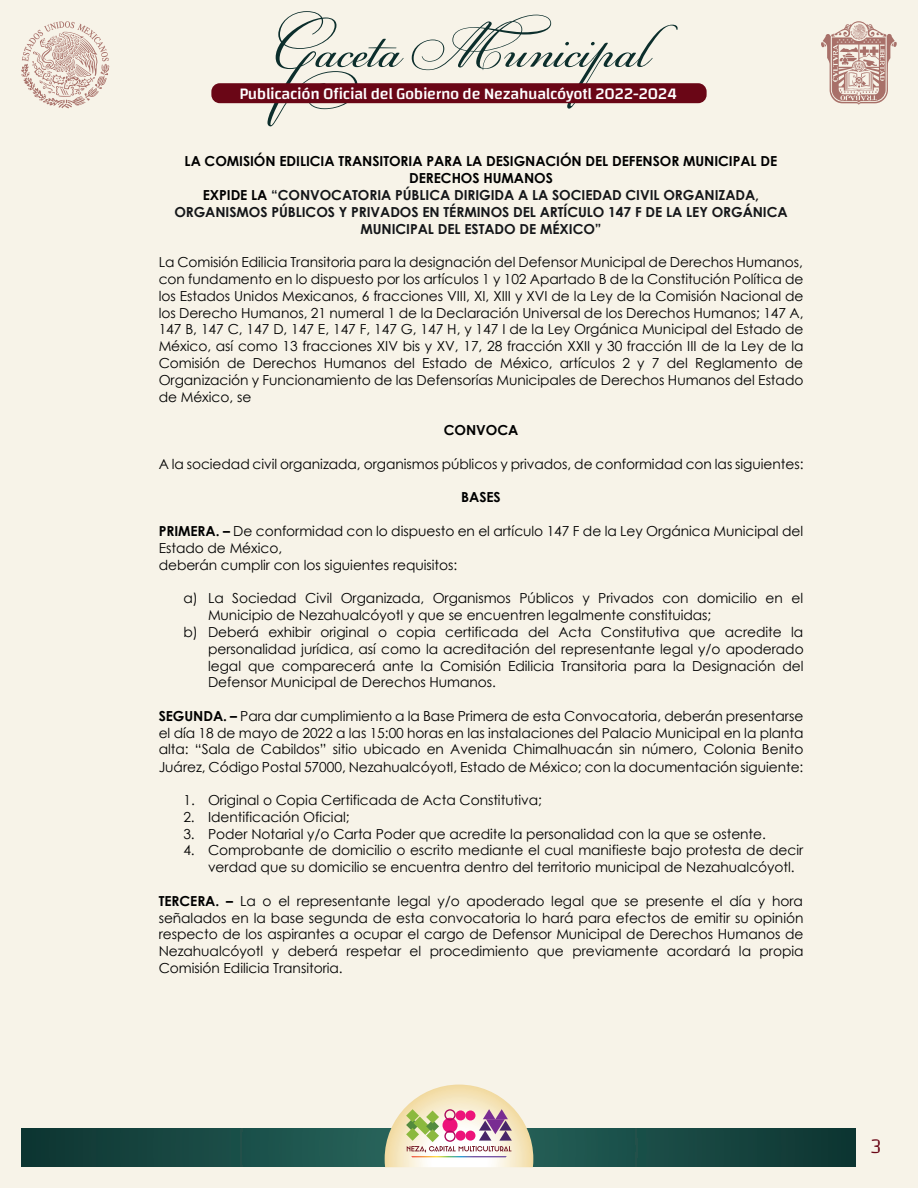
<style>
.page{position:relative;width:918px;height:1188px;background:#f7f3e8}
.page>*{position:absolute;margin:0;border:0;box-sizing:border-box;transform-origin:0 0}
.t1{font:71.1px "PF Champion Script Pro";color:#0c2e2c}
.t2{font:300 21px "Changa";color:#6a0616}
.t3{font:500 16.35px "Changa";letter-spacing:-.02em;color:#fff}
.t4{font:13.8px/16.8px "Century Gothic";letter-spacing:-.005em;color:#000001;text-align:justify}
.t5{font:700 13.8px/16.8px "Century Gothic";letter-spacing:-.005em;color:#15181c;text-align:center}
.t6{font:700 13.8px "Century Gothic";letter-spacing:-.005em;color:#000001}
.s1{color:#000001}
.s2{font-weight:700}
</style>
<div class="page">
<svg style="left:21px;top:1128px;width:834px;height:39px;background:#184943"></svg>
<svg style="left:385px;top:1085px;width:148px;height:82px"></svg>
<svg style="left:21px;top:21px;width:88px;height:87px"></svg>
<svg style="left:821px;top:21px;width:76px;height:84px"></svg>
<div style="left:211px;top:83px;width:496px;height:20px;background:#6a0616;border-radius:8px"></div>
<h1 class="t1" style="left:270px;top:1px;width:379px">Gaceta Municipal</h1>
<p class="t3" style="left:239px;top:84px;width:439px">Publicación Oficial del Gobierno de Nezahualcóyotl 2022-2024</p>
<p class="t5" style="left:174px;top:152px;width:615px"><span class="s1">LA COMISIÓN EDILICIA TRANSITORIA PARA LA DESIGNACIÓN DEL DEFENSOR MUNICIPAL DE DERECHOS HUMANOS<br>EXPIDE LA</span> “CONVOCATORIA PÚBLICA DIRIGIDA A LA SOCIEDAD CIVIL ORGANIZADA, ORGANISMOS PÚBLICOS Y PRIVADOS EN TÉRMINOS DEL ARTÍCULO 147 F DE LA LEY ORGÁNICA MUNICIPAL DEL ESTADO DE MÉXICO”</p>
<p class="t4" style="left:159px;top:254px;width:647px">La Comisión Edilicia Transitoria para la designación del Defensor Municipal de Derechos Humanos, con fundamento en lo dispuesto por los artículos 1 y 102 Apartado B de la Constitución Política de los Estados Unidos Mexicanos, 6 fracciones VIII, XI, XIII y XVI de la Ley de la Comisión Nacional de los Derecho Humanos, 21 numeral 1 de la Declaración Universal de los Derechos Humanos; 147 A, 147 B, 147 C, 147 D, 147 E, 147 F, 147 G, 147 H, y 147 I de la Ley Orgánica Municipal del Estado de México, así como 13 fracciones XIV bis y XV, 17, 28 fracción XXII y 30 fracción III de la Ley de la Comisión de Derechos Humanos del Estado de México, artículos 2 y 7 del Reglamento de Organización y Funcionamiento de las Defensorías Municipales de Derechos Humanos del Estado de México, se</p>
<p class="t6" style="left:444px;top:420px;width:76px">CONVOCA</p>
<p class="t4" style="left:159px;top:455px;width:646px">A la sociedad civil organizada, organismos públicos y privados, de conformidad con las siguientes:</p>
<p class="t6" style="left:461px;top:487px;width:41px">BASES</p>
<p class="t4" style="left:159px;top:522px;width:646px;text-align:left"><span class="s2">PRIMERA. –</span> De conformidad con lo dispuesto en el artículo 147 F de la Ley Orgánica Municipal del<br>Estado de México,<br>deberán cumplir con los siguientes requisitos:</p>
<p class="t4" style="left:183px;top:590px;width:621px">a) La Sociedad Civil Organizada, Organismos Públicos y Privados con domicilio en el</p>
<p class="t4" style="left:208px;top:607px;width:505px">Municipio de Nezahualcóyotl y que se encuentren legalmente constituidas;</p>
<p class="t4" style="left:183px;top:623px;width:621px">b) Deberá exhibir original o copia certificada del Acta Constitutiva que acredite la</p>
<p class="t4" style="left:208px;top:640px;width:597px">personalidad jurídica, así como la acreditación del representante legal y/o apoderado</p>
<p class="t4" style="left:208px;top:657px;width:597px">legal que comparecerá ante la Comisión Edilicia Transitoria para la Designación del</p>
<p class="t4" style="left:208px;top:674px;width:289px">Defensor Municipal de Derechos Humanos.</p>
<p class="t4" style="left:159px;top:707px;width:647px"><span class="s2">SEGUNDA. –</span> Para dar cumplimiento a la Base Primera de esta Convocatoria, deberán presentarse el día 18 de mayo de 2022 a las 15:00 horas en las instalaciones del Palacio Municipal en la planta alta: “Sala de Cabildos” sitio ubicado en Avenida Chimalhuacán sin número, Colonia Benito Juárez, Código Postal 57000, Nezahualcóyotl, Estado de México; con la documentación siguiente:</p>
<p class="t4" style="left:183px;top:791px;width:360px">1. Original o Copia Certificada de Acta Constitutiva;</p>
<p class="t4" style="left:183px;top:808px;width:168px">2. Identificación Oficial;</p>
<p class="t4" style="left:183px;top:825px;width:584px">3. Poder Notarial y/o Carta Poder que acredite la personalidad con la que se ostente.</p>
<p class="t4" style="left:208px;top:842px;width:597px;text-indent:-25px">4. Comprobante de domicilio o escrito mediante el cual manifieste bajo protesta de decir verdad que su domicilio se encuentra dentro del territorio municipal de Nezahualcóyotl.</p>
<p class="t4" style="left:159px;top:892px;width:646px"><span class="s2">TERCERA. –</span> La o el representante legal y/o apoderado legal que se presente el día y hora señalados en la base segunda de esta convocatoria lo hará para efectos de emitir su opinión respecto de los aspirantes a ocupar el cargo de Defensor Municipal de Derechos Humanos de Nezahualcóyotl y deberá respetar el procedimiento que previamente acordará la propia Comisión Edilicia Transitoria.</p>
<h2 class="t2" style="left:871px;top:1134px;width:12px">3</h2>
</div>
